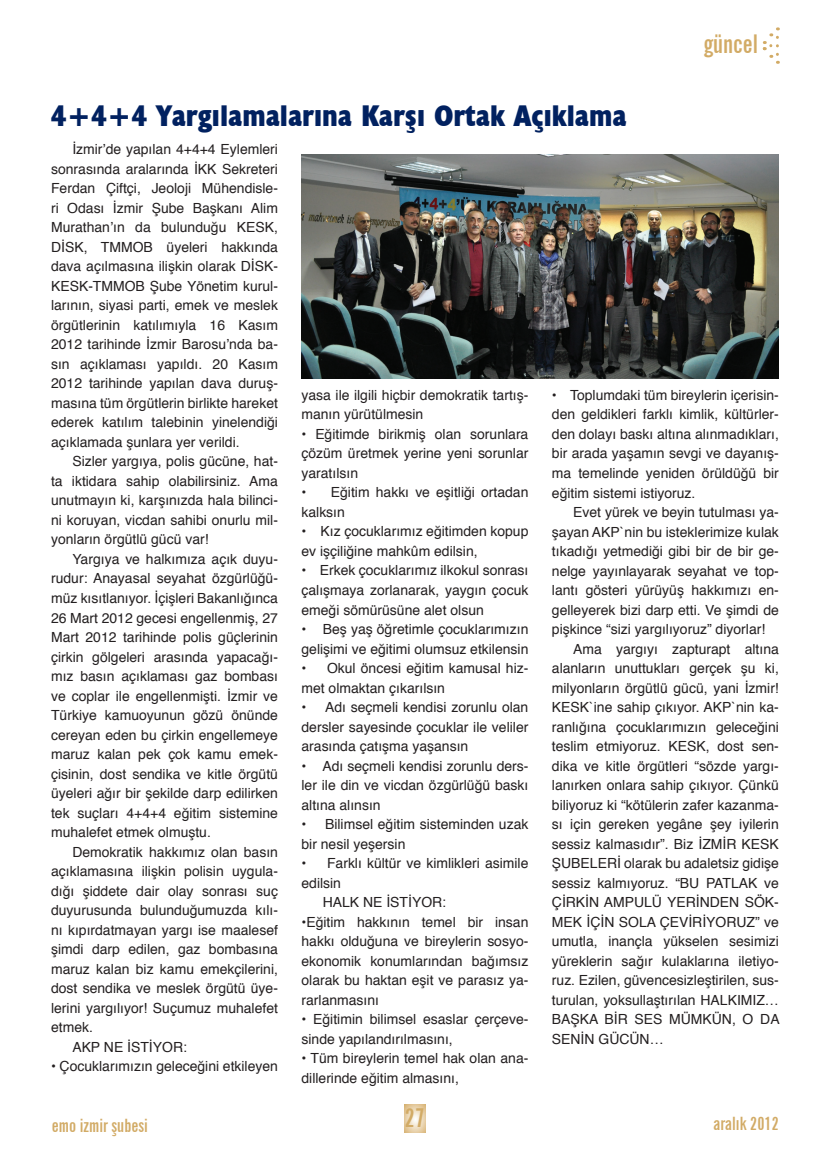
<style>
.page{position:relative;width:830px;height:1170px;background:#fff}
.page>*{position:absolute;margin:0;border:0;box-sizing:border-box;transform-origin:0 0}
.t1{font:700 condensed 30px "Humanist 521 BT Xtra";color:#012160}
.t2{font:700 extra-condensed 25.5px "News Gothic BT";color:#d2ab66}
.t3{font:700 extra-condensed 25.35px "News Gothic BT";color:#d2ab66}
.t4{font:700 extra-condensed 18px "News Gothic BT";color:#d2ab66}
.t5{font:13.95px/19.5px "Helvetica";color:#231f20;text-align:justify}
</style>
<div class="page">
<svg style="left:404px;top:1104px;width:21px;height:28px"></svg>
<svg style="left:762px;top:27px;width:16px;height:37px"></svg>
<img style="left:301px;top:155px;width:477px;height:223px">
<h1 class="t1" style="left:51px;top:97px;width:576px">4+4+4 Yargılamalarına Karşı Ortak Açıklama</h1>
<h3 class="t3" style="left:703px;top:29px;width:56px">güncel</h3>
<p class="t5" style="left:51px;top:140px;width:228px;text-indent:21px">İzmir’de yapılan 4+4+4 Eylemleri sonrasında aralarında İKK Sekreteri Ferdan Çiftçi, Jeoloji Mühendisle&shy;ri Odası İzmir Şube Başkanı Alim Murathan’ın da bulunduğu KESK, DİSK, TMMOB üyeleri hakkında dava açılmasına ilişkin olarak DİSK-KESK-TMMOB Şube Yönetim kurul&shy;larının, siyasi parti, emek ve meslek örgütlerinin katılımıyla 16 Kasım 2012 tarihinde İzmir Barosu’nda ba&shy;sın açıklaması yapıldı. 20 Kasım 2012 tarihinde yapılan dava duruş&shy;masına tüm örgütlerin birlikte hareket ederek katılım talebinin yinelendiği açıklamada şunlara yer verildi.</p>
<p class="t5" style="left:51px;top:452px;width:228px;text-indent:21px">Sizler yargıya, polis gücüne, hat&shy;ta iktidara sahip olabilirsiniz. Ama unutmayın ki, karşınızda hala bilinci&shy;ni koruyan, vicdan sahibi onurlu mil&shy;yonların örgütlü gücü var!</p>
<p class="t5" style="left:51px;top:549px;width:228px;text-indent:21px">Yargıya ve halkımıza açık duyu&shy;rudur: Anayasal seyahat özgürlüğü&shy;müz kısıtlanıyor. İçişleri Bakanlığınca 26 Mart 2012 gecesi engellenmiş, 27<br>Mart 2012 tarihinde polis güçlerinin çirkin gölgeleri arasında yapacağı&shy;mız basın açıklaması gaz bombası ve coplar ile engellenmişti. İzmir ve Türkiye kamuoyunun gözü önünde cereyan eden bu çirkin engellemeye maruz kalan pek çok kamu emek&shy;çisinin, dost sendika ve kitle örgütü üyeleri ağır bir şekilde darp edilirken tek suçları 4+4+4 eğitim sistemine muhalefet etmek olmuştu.</p>
<p class="t5" style="left:72px;top:842px;width:207px">Demokratik hakkımız olan basın</p>
<p class="t5" style="left:51px;top:861px;width:228px">açıklamasına ilişkin polisin uygula-</p>
<p class="t5" style="left:51px;top:881px;width:228px">dığı şiddete dair olay sonrası suç</p>
<p class="t5" style="left:51px;top:900px;width:228px">duyurusunda bulunduğumuzda kılı-</p>
<p class="t5" style="left:51px;top:920px;width:228px">nı kıpırdatmayan yargı ise maalesef</p>
<p class="t5" style="left:51px;top:939px;width:228px">şimdi darp edilen, gaz bombasına</p>
<p class="t5" style="left:51px;top:959px;width:228px">maruz kalan biz kamu emekçilerini,</p>
<p class="t5" style="left:51px;top:978px;width:228px">dost sendika ve meslek örgütü üye-</p>
<p class="t5" style="left:51px;top:998px;width:228px">lerini yargılıyor! Suçumuz muhalefet</p>
<p class="t5" style="left:51px;top:1017px;width:43px">etmek.</p>
<p class="t5" style="left:72px;top:1037px;width:116px">AKP NE İSTİYOR:</p>
<p class="t5" style="left:51px;top:1056px;width:228px">• Çocuklarımızın geleceğini etkileyen</p>
<p class="t4" style="left:52px;top:1114px;width:97px">emo izmir şubesi</p>
<p class="t5" style="left:301px;top:385px;width:228px">yasa ile ilgili hiçbir demokratik tartış&shy;manın yürütülmesin</p>
<p class="t5" style="left:301px;top:424px;width:228px">• Eğitimde birikmiş olan sorunlara çözüm üretmek yerine yeni sorunlar yaratılsın</p>
<p class="t5" style="left:301px;top:483px;width:228px">• Eğitim hakkı ve eşitliği ortadan kalksın</p>
<p class="t5" style="left:301px;top:522px;width:228px">• Kız çocuklarımız eğitimden kopup ev işçiliğine mahkûm edilsin,</p>
<p class="t5" style="left:301px;top:561px;width:228px">• Erkek çocuklarımız ilkokul sonrası çalışmaya zorlanarak, yaygın çocuk emeği sömürüsüne alet olsun</p>
<p class="t5" style="left:301px;top:619px;width:228px">• Beş yaş öğretimle çocuklarımızın gelişimi ve eğitimi olumsuz etkilensin</p>
<p class="t5" style="left:301px;top:658px;width:228px">• Okul öncesi eğitim kamusal hiz&shy;met olmaktan çıkarılsın</p>
<p class="t5" style="left:301px;top:697px;width:228px">• Adı seçmeli kendisi zorunlu olan dersler sayesinde çocuklar ile veliler arasında çatışma yaşansın</p>
<p class="t5" style="left:301px;top:756px;width:228px">• Adı seçmeli kendisi zorunlu ders&shy;ler ile din ve vicdan özgürlüğü baskı altına alınsın</p>
<p class="t5" style="left:301px;top:814px;width:228px">• Bilimsel eğitim sisteminden uzak bir nesil yeşersin</p>
<p class="t5" style="left:301px;top:853px;width:228px">• Farklı kültür ve kimlikleri asimile</p>
<p class="t5" style="left:301px;top:873px;width:41px">edilsin</p>
<p class="t5" style="left:322px;top:892px;width:125px">HALK NE İSTİYOR:</p>
<p class="t5" style="left:301px;top:912px;width:228px">•Eğitim hakkının temel bir insan hakkı olduğuna ve bireylerin sosyo&shy;ekonomik konumlarından bağımsız olarak bu haktan eşit ve parasız ya&shy;rarlanmasını</p>
<p class="t5" style="left:301px;top:1009px;width:228px">• Eğitimin bilimsel esaslar çerçeve&shy;sinde yapılandırılmasını,</p>
<p class="t5" style="left:301px;top:1048px;width:228px">• Tüm bireylerin temel hak olan ana&shy;dillerinde eğitim almasını,</p>
<p class="t5" style="left:551px;top:385px;width:228px">• Toplumdaki tüm bireylerin içerisin&shy;den geldikleri farklı kimlik, kültürler&shy;den dolayı baskı altına alınmadıkları, bir arada yaşamın sevgi ve dayanış&shy;ma temelinde yeniden örüldüğü bir eğitim sistemi istiyoruz.</p>
<p class="t5" style="left:573px;top:502px;width:207px">Evet yürek ve beyin tutulması ya-</p>
<p class="t5" style="left:551px;top:522px;width:228px">şayan AKP`nin bu isteklerimize kulak</p>
<p class="t5" style="left:551px;top:541px;width:228px">tıkadığı yetmediği gibi bir de bir ge-</p>
<p class="t5" style="left:551px;top:561px;width:228px">nelge yayınlayarak seyahat ve top-</p>
<p class="t5" style="left:551px;top:580px;width:228px">lantı gösteri yürüyüş hakkımızı en-</p>
<p class="t5" style="left:551px;top:600px;width:228px">gelleyerek bizi darp etti. Ve şimdi de</p>
<p class="t5" style="left:551px;top:619px;width:215px">pişkince “sizi yargılıyoruz” diyorlar!</p>
<p class="t5" style="left:573px;top:639px;width:207px">Ama yargıyı zapturapt altına</p>
<p class="t5" style="left:551px;top:658px;width:228px">alanların unuttukları gerçek şu ki,</p>
<p class="t5" style="left:551px;top:678px;width:228px">milyonların örgütlü gücü, yani İzmir!</p>
<p class="t5" style="left:551px;top:698px;width:228px">KESK`ine sahip çıkıyor. AKP`nin ka-</p>
<p class="t5" style="left:551px;top:717px;width:228px">ranlığına çocuklarımızın geleceğini</p>
<p class="t5" style="left:551px;top:737px;width:228px">teslim etmiyoruz. KESK, dost sen-</p>
<p class="t5" style="left:551px;top:756px;width:228px">dika ve kitle örgütleri “sözde yargı-</p>
<p class="t5" style="left:551px;top:776px;width:228px">lanırken onlara sahip çıkıyor. Çünkü</p>
<p class="t5" style="left:551px;top:795px;width:228px">biliyoruz ki “kötülerin zafer kazanma-</p>
<p class="t5" style="left:551px;top:815px;width:228px">sı için gereken yegâne şey iyilerin</p>
<p class="t5" style="left:551px;top:834px;width:228px">sessiz kalmasıdır”. Biz İZMİR KESK</p>
<p class="t5" style="left:551px;top:854px;width:228px">ŞUBELERİ olarak bu adaletsiz gidişe</p>
<p class="t5" style="left:551px;top:873px;width:228px">sessiz kalmıyoruz. “BU PATLAK ve</p>
<p class="t5" style="left:551px;top:893px;width:228px">ÇİRKİN AMPULÜ YERİNDEN SÖK-</p>
<p class="t5" style="left:551px;top:912px;width:228px">MEK İÇİN SOLA ÇEVİRİYORUZ” ve</p>
<p class="t5" style="left:551px;top:932px;width:228px">umutla, inançla yükselen sesimizi</p>
<p class="t5" style="left:551px;top:951px;width:228px">yüreklerin sağır kulaklarına iletiyo-</p>
<p class="t5" style="left:551px;top:971px;width:228px">ruz. Ezilen, güvencesizleştirilen, sus-</p>
<p class="t5" style="left:551px;top:990px;width:228px">turulan, yoksullaştırılan HALKIMIZ…</p>
<p class="t5" style="left:551px;top:1010px;width:229px">BAŞKA BİR SES MÜMKÜN, O DA</p>
<p class="t5" style="left:551px;top:1029px;width:113px">SENİN GÜCÜN…</p>
<h2 class="t2" style="left:404px;top:1102px;width:22px">27</h2>
<p class="t4" style="left:713px;top:1112px;width:67px">aralık 2012</p>
</div>
